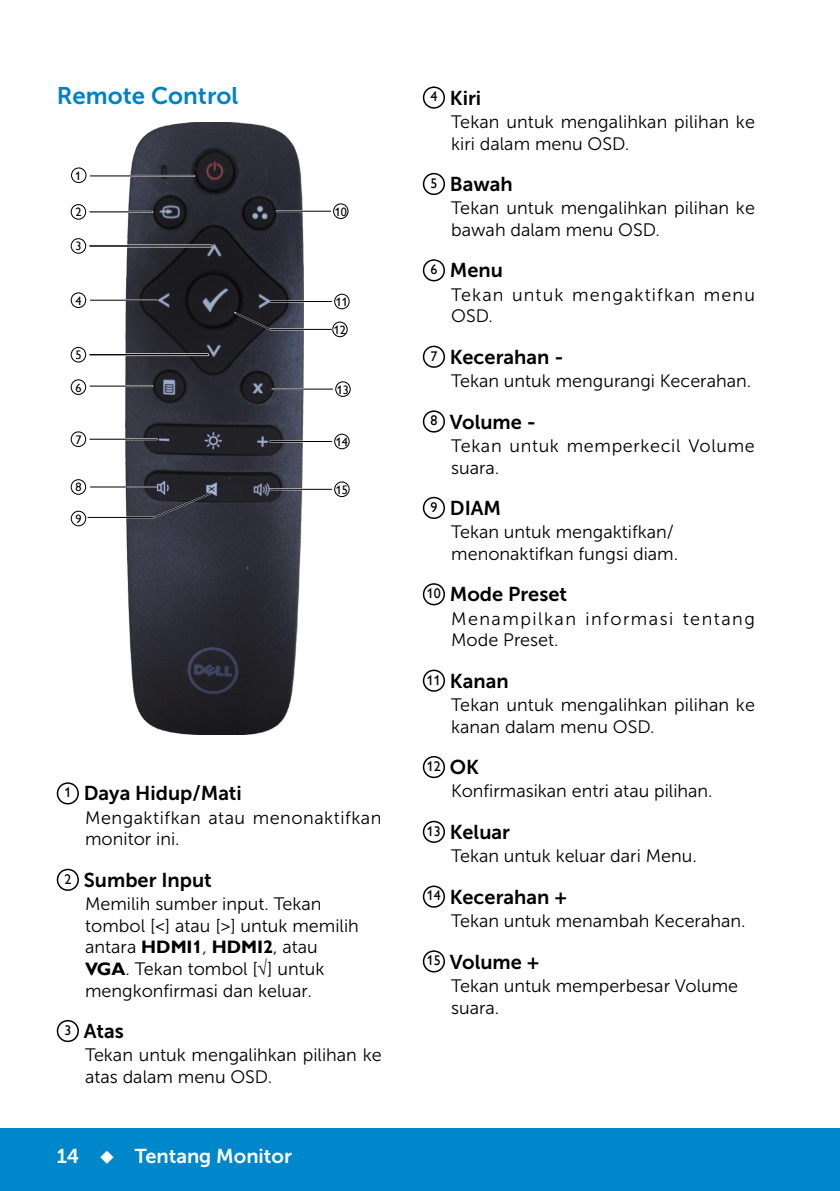
<style>
.page{position:relative;width:840px;height:1191px;background:#fff}
.page>*{position:absolute;margin:0;border:0;box-sizing:border-box;transform-origin:0 0}
.Head2{font:24px "Museo Sans For Dell 700";color:#0081c6}
.Body_Bold{font:20px "Museo Sans For Dell 700";color:#000}
.t1{font:20px "Museo Sans For Dell 700";color:#fff}
.Body_Indent{font:18px/21.6px "Museo Sans For Dell 300";color:#000}
.Body_Indent-2{font:18px/21.6px "Museo Sans For Dell 300";letter-spacing:.03em;color:#000}
.Body_Indent-3{font:18px/21.6px "Museo Sans For Dell 300";letter-spacing:.08em;color:#000}
.Body_Indent-4{font:18px/21.6px "Museo Sans For Dell 300";letter-spacing:.035em;color:#000}
.Body_Indent-5{font:18px/21.6px "Museo Sans For Dell 300";letter-spacing:.06em;color:#000}
.t2{font:14px "Gill Sans Alt One WGL";color:#000}
.t3{font:12.4px "Gill Alt One";color:#000}
.s1{font-family:"Gill Sans Alt One WGL";font-weight:700}
.s2{font-family:"Gill Sans Alt One WGL"}
</style>
<div class="page">
<div style="left:0;top:1128px;width:839px;height:63px;background:#0087cb"></div>
<svg style="left:422px;top:86px;width:23px;height:23px"></svg>
<svg style="left:422px;top:172px;width:23px;height:23px"></svg>
<svg style="left:422px;top:259px;width:23px;height:23px"></svg>
<svg style="left:422px;top:345px;width:23px;height:23px"></svg>
<svg style="left:422px;top:410px;width:23px;height:23px"></svg>
<svg style="left:422px;top:496px;width:23px;height:23px"></svg>
<svg style="left:422px;top:583px;width:23px;height:23px"></svg>
<svg style="left:422px;top:669px;width:23px;height:23px"></svg>
<svg style="left:422px;top:756px;width:23px;height:23px"></svg>
<svg style="left:422px;top:820px;width:23px;height:23px"></svg>
<svg style="left:422px;top:885px;width:23px;height:23px"></svg>
<svg style="left:422px;top:950px;width:23px;height:23px"></svg>
<img style="left:125px;top:123px;width:178px;height:611px">
<hr style="left:90px;top:175px;width:104px;height:2px;background:#fff">
<hr style="left:90px;top:175px;width:104px;height:1px;background:#000">
<hr style="left:270px;top:300px;width:61px;height:2px;background:#fff">
<hr style="left:270px;top:301px;width:61px;height:1px;background:#000">
<hr style="left:270px;top:440px;width:61px;height:2px;background:#fff">
<hr style="left:270px;top:441px;width:61px;height:1px;background:#000">
<hr style="left:269px;top:488px;width:62px;height:2px;background:#fff">
<hr style="left:269px;top:489px;width:62px;height:1px;background:#000">
<hr style="left:90px;top:211px;width:62px;height:2px;background:#fff">
<hr style="left:90px;top:211px;width:62px;height:1px;background:#000">
<hr style="left:90px;top:244px;width:121px;height:3px;background:#fff">
<hr style="left:90px;top:245px;width:121px;height:2px;background:#000">
<hr style="left:90px;top:299px;width:67px;height:2px;background:#fff">
<hr style="left:90px;top:300px;width:67px;height:1px;background:#000">
<hr style="left:90px;top:353px;width:118px;height:3px;background:#fff">
<hr style="left:90px;top:354px;width:118px;height:1px;background:#000">
<hr style="left:90px;top:385px;width:62px;height:2px;background:#fff">
<hr style="left:90px;top:385px;width:62px;height:1px;background:#000">
<hr style="left:90px;top:438px;width:67px;height:2px;background:#fff">
<hr style="left:90px;top:439px;width:67px;height:1px;background:#000">
<hr style="left:90px;top:486px;width:67px;height:2px;background:#fff">
<hr style="left:90px;top:486px;width:67px;height:1px;background:#000">
<div style="left:71px;top:167px;width:15px;height:16px;border:1px solid #000;border-radius:50%"></div>
<div style="left:334px;top:294px;width:15px;height:15px;border:1px solid #000;border-radius:50%"></div>
<div style="left:334px;top:434px;width:15px;height:15px;border:1px solid #000;border-radius:50%"></div>
<div style="left:334px;top:481px;width:15px;height:16px;border:1px solid #000;border-radius:50%"></div>
<div style="left:71px;top:204px;width:15px;height:16px;border:1px solid #000;border-radius:50%"></div>
<div style="left:71px;top:238px;width:15px;height:16px;border:1px solid #000;border-radius:50%"></div>
<div style="left:71px;top:292px;width:15px;height:16px;border:1px solid #000;border-radius:50%"></div>
<div style="left:71px;top:347px;width:15px;height:15px;border:1px solid #000;border-radius:50%"></div>
<div style="left:71px;top:379px;width:15px;height:16px;border:1px solid #000;border-radius:50%"></div>
<div style="left:71px;top:431px;width:15px;height:16px;border:1px solid #000;border-radius:50%"></div>
<div style="left:71px;top:479px;width:15px;height:16px;border:1px solid #000;border-radius:50%"></div>
<div style="left:71px;top:511px;width:15px;height:15px;border:1px solid #000;border-radius:50%"></div>
<hr style="left:272px;top:388px;width:60px;height:2px;background:#fff">
<hr style="left:272px;top:389px;width:60px;height:1px;background:#000">
<div style="left:335px;top:381px;width:15px;height:16px;border:1px solid #000;border-radius:50%"></div>
<hr style="left:276px;top:210px;width:54px;height:2px;background:#fff">
<hr style="left:276px;top:211px;width:54px;height:1px;background:#000">
<div style="left:333px;top:203px;width:15px;height:16px;border:1px solid #000;border-radius:50%"></div>
<div style="left:332px;top:321px;width:15px;height:16px;border:1px solid #000;border-radius:50%"></div>
<hr style="left:270px;top:328px;width:61px;height:2px;background:#fff">
<hr style="left:270px;top:329px;width:61px;height:1px;background:#000">
<svg style="left:233px;top:311px;width:38px;height:20px"></svg>
<hr style="left:88px;top:516px;width:66px;height:2px;background:#fff">
<hr style="left:88px;top:517px;width:66px;height:1px;background:#000">
<svg style="left:152px;top:491px;width:60px;height:28px;background:#33343e"></svg>
<svg style="left:56px;top:782px;width:23px;height:23px"></svg>
<svg style="left:56px;top:868px;width:23px;height:23px"></svg>
<svg style="left:56px;top:1020px;width:23px;height:22px"></svg>
<p class="Head2" style="left:57px;top:83px;width:183px">Remote Control</p>
<p class="t3" style="left:75px;top:168px;width:8px">1</p>
<p class="t3" style="left:75px;top:205px;width:8px">2</p>
<p class="t3" style="left:75px;top:238px;width:8px">3</p>
<p class="t3" style="left:75px;top:293px;width:8px">4</p>
<p class="t3" style="left:75px;top:348px;width:8px">5</p>
<p class="t3" style="left:75px;top:380px;width:8px">6</p>
<p class="t3" style="left:75px;top:432px;width:8px">7</p>
<p class="t3" style="left:75px;top:480px;width:8px">8</p>
<p class="t3" style="left:75px;top:511px;width:8px">9</p>
<p class="t3" style="left:334px;top:204px;width:14px">10</p>
<p class="t3" style="left:335px;top:295px;width:14px">11</p>
<p class="t3" style="left:333px;top:322px;width:14px">12</p>
<p class="t3" style="left:336px;top:382px;width:14px">13</p>
<p class="t3" style="left:335px;top:434px;width:14px">14</p>
<p class="t3" style="left:335px;top:482px;width:14px">15</p>
<p class="t2" style="left:64px;top:783px;width:8px">1</p>
<p class="Body_Bold" style="left:84px;top:782px;width:159px">Daya Hidup/Mati</p>
<p class="Body_Indent-2" style="left:85px;top:807px;width:298px">Mengaktifkan atau menonaktifkan monitor ini.</p>
<p class="t2" style="left:64px;top:869px;width:8px">2</p>
<p class="Body_Bold" style="left:84px;top:868px;width:129px">Sumber Input</p>
<p class="Body_Indent" style="left:85px;top:893px;width:275px">Memilih sumber input. Tekan tombol [&lt;] atau [&gt;] untuk memilih antara <span class="s1">HDMI1</span>, <span class="s1">HDMI2</span>, atau<br><span class="s1">VGA</span>. Tekan tombol [<span class="s2">√</span>] untuk mengkonfirmasi dan keluar.</p>
<p class="t2" style="left:64px;top:1020px;width:8px">3</p>
<p class="Body_Bold" style="left:84px;top:1020px;width:41px">Atas</p>
<p class="Body_Indent" style="left:85px;top:1044px;width:298px">Tekan untuk mengalihkan pilihan ke atas dalam menu OSD.</p>
<p class="t1" style="left:57px;top:1144px;width:236px">14 ◆ Tentang Monitor</p>
<p class="t2" style="left:430px;top:87px;width:8px">4</p>
<p class="Body_Bold" style="left:449px;top:86px;width:33px">Kiri</p>
<p class="Body_Indent" style="left:451px;top:111px;width:305px">Tekan untuk mengalihkan pilihan ke kiri dalam menu OSD.</p>
<p class="t2" style="left:430px;top:173px;width:8px">5</p>
<p class="Body_Bold" style="left:449px;top:173px;width:64px">Bawah</p>
<p class="Body_Indent" style="left:451px;top:197px;width:305px">Tekan untuk mengalihkan pilihan ke bawah dalam menu OSD.</p>
<p class="t2" style="left:430px;top:260px;width:8px">6</p>
<p class="Body_Bold" style="left:449px;top:259px;width:55px">Menu</p>
<p class="Body_Indent-5" style="left:451px;top:284px;width:305px">Tekan untuk mengaktifkan menu<br>OSD.</p>
<p class="t2" style="left:430px;top:346px;width:8px">7</p>
<p class="Body_Bold" style="left:449px;top:346px;width:115px">Kecerahan -</p>
<p class="Body_Indent" style="left:451px;top:370px;width:301px">Tekan untuk mengurangi Kecerahan.</p>
<p class="t2" style="left:430px;top:411px;width:8px">8</p>
<p class="Body_Bold" style="left:449px;top:410px;width:87px">Volume -</p>
<p class="Body_Indent-4" style="left:451px;top:435px;width:305px">Tekan untuk memperkecil Volume suara.</p>
<p class="t2" style="left:430px;top:497px;width:8px">9</p>
<p class="Body_Bold" style="left:449px;top:497px;width:53px">DIAM</p>
<p class="Body_Indent" style="left:451px;top:521px;width:228px">Tekan untuk mengaktifkan/ menonaktifkan fungsi diam.</p>
<p class="t2" style="left:426px;top:584px;width:15px">10</p>
<p class="Body_Bold" style="left:449px;top:583px;width:119px">Mode Preset</p>
<p class="Body_Indent-3" style="left:451px;top:608px;width:305px">Menampilkan informasi tentang<br>Mode Preset.</p>
<p class="t2" style="left:426px;top:670px;width:15px">11</p>
<p class="Body_Bold" style="left:449px;top:669px;width:60px">Kanan</p>
<p class="Body_Indent" style="left:451px;top:694px;width:305px">Tekan untuk mengalihkan pilihan ke kanan dalam menu OSD.</p>
<p class="t2" style="left:426px;top:756px;width:15px">12</p>
<p class="Body_Bold" style="left:449px;top:756px;width:31px">OK</p>
<p class="Body_Indent" style="left:451px;top:780px;width:263px">Konfirmasikan entri atau pilihan.</p>
<p class="t2" style="left:426px;top:821px;width:15px">13</p>
<p class="Body_Bold" style="left:449px;top:820px;width:62px">Keluar</p>
<p class="Body_Indent" style="left:451px;top:845px;width:247px">Tekan untuk keluar dari Menu.</p>
<p class="t2" style="left:426px;top:886px;width:15px">14</p>
<p class="Body_Bold" style="left:449px;top:885px;width:118px">Kecerahan +</p>
<p class="Body_Indent" style="left:451px;top:910px;width:296px">Tekan untuk menambah Kecerahan.</p>
<p class="t2" style="left:426px;top:951px;width:15px">15</p>
<p class="Body_Bold" style="left:449px;top:950px;width:91px">Volume +</p>
<p class="Body_Indent" style="left:451px;top:975px;width:288px">Tekan untuk memperbesar Volume suara.</p>
</div>
